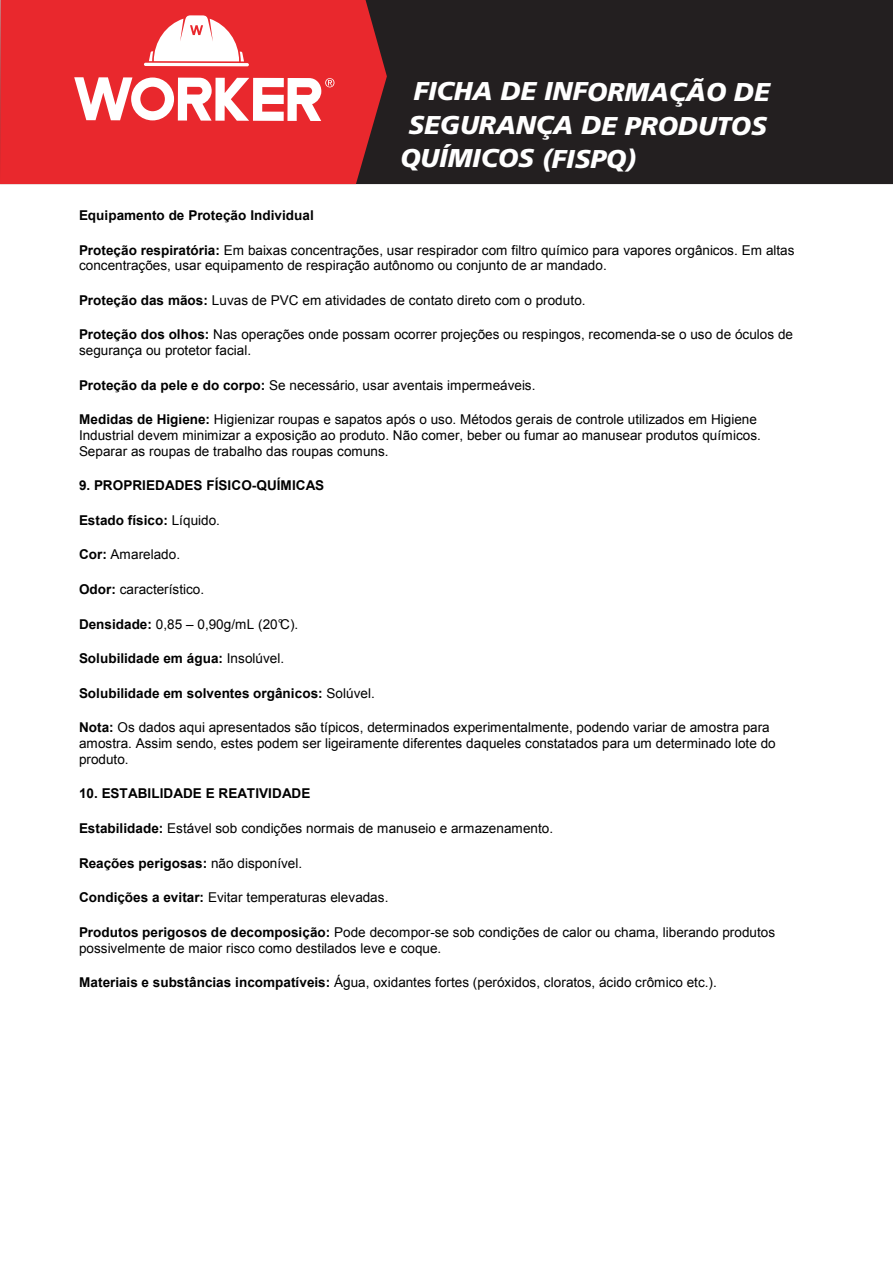
<style>
.page{position:relative;width:893px;height:1263px;background:#fff}
.page>*{position:absolute;margin:0;border:0;box-sizing:border-box;transform-origin:0 0}
.t1{font:italic 900 25.8px "Frutiger";color:#fff}
.t2{font:13.5px/15.8px "Arial";color:#000}
.t3{font:700 13.5px "Arial";color:#000}
.s1{font-weight:700}
.s2{font-weight:400}
</style>
<div class="page">
<div style="left:387px;top:0;width:505px;height:184px;background:#231f20"></div>
<div style="left:0;top:0;width:387px;height:184px;background:#e9282d"></div>
<svg style="left:149px;top:15px;width:95px;height:46px"></svg>
<hr style="left:144px;top:63px;width:105px;height:3px;background:#fff;border-radius:2px">
<svg style="left:74px;top:77px;width:260px;height:44px"></svg>
<h1 class="t1" style="left:413px;top:76px;width:357px">FICHA DE INFORMAÇÃO DE</h1>
<h1 class="t1" style="left:408px;top:110px;width:360px">SEGURANÇA DE PRODUTOS</h1>
<h1 class="t1" style="left:400px;top:143px;width:237px">QUÍMICOS (FISPQ)</h1>
<p class="t3" style="left:79px;top:206px;width:236px">Equipamento de Proteção Individual</p>
<p class="t2" style="left:79px;top:242px;width:717px"><span class="s1">Proteção respiratória:</span> Em baixas concentrações, usar respirador com filtro químico para vapores orgânicos. Em altas concentrações, usar equipamento de respiração autônomo ou conjunto de ar mandado.</p>
<p class="t2" style="left:79px;top:292px;width:508px"><span class="s1">Proteção das mãos:</span> Luvas de PVC em atividades de contato direto com o produto.</p>
<p class="t2" style="left:79px;top:327px;width:715px"><span class="s1">Proteção dos olhos:</span> Nas operações onde possam ocorrer projeções ou respingos, recomenda-se o uso de óculos de segurança ou protetor facial.</p>
<p class="t2" style="left:79px;top:377px;width:458px"><span class="s1">Proteção da pele e do corpo:</span> Se necessário, usar aventais impermeáveis.</p>
<p class="t2" style="left:79px;top:412px;width:683px"><span class="s1">Medidas de Higiene:</span> Higienizar roupas e sapatos após o uso. Métodos gerais de controle utilizados em Higiene<br>Industrial devem minimizar a exposição ao produto. Não comer, beber ou fumar ao manusear produtos químicos.<br>Separar as roupas de trabalho das roupas comuns.</p>
<p class="t3" style="left:79px;top:476px;width:247px">9. PROPRIEDADES FÍSICO-QUÍMICAS</p>
<p class="t3" style="left:79px;top:511px;width:142px">Estado físico: <span class="s2">Líquido.</span></p>
<p class="t2" style="left:79px;top:547px;width:103px"><span class="s1">Cor:</span> Amarelado.</p>
<p class="t2" style="left:79px;top:581px;width:127px"><span class="s1">Odor:</span> característico.</p>
<p class="t2" style="left:79px;top:616px;width:221px"><span class="s1">Densidade:</span> 0,85 – 0,90g/mL (20°C).</p>
<p class="t3" style="left:79px;top:649px;width:207px">Solubilidade em água: <span class="s2">Insolúvel.</span></p>
<p class="t3" style="left:79px;top:684px;width:297px">Solubilidade em solventes orgânicos: <span class="s2">Solúvel.</span></p>
<p class="t2" style="left:79px;top:720px;width:698px"><span class="s1">Nota:</span> Os dados aqui apresentados são típicos, determinados experimentalmente, podendo variar de amostra para amostra. Assim sendo, estes podem ser ligeiramente diferentes daqueles constatados para um determinado lote do produto.</p>
<p class="t3" style="left:79px;top:785px;width:233px">10. ESTABILIDADE E REATIVIDADE</p>
<p class="t2" style="left:79px;top:821px;width:475px"><span class="s1">Estabilidade:</span> Estável sob condições normais de manuseio e armazenamento.</p>
<p class="t3" style="left:79px;top:854px;width:225px">Reações perigosas: <span class="s2">não disponível.</span></p>
<p class="t2" style="left:79px;top:890px;width:311px"><span class="s1">Condições a evitar:</span> Evitar temperaturas elevadas.</p>
<p class="t2" style="left:79px;top:924px;width:697px"><span class="s1">Produtos perigosos de decomposição:</span> Pode decompor-se sob condições de calor ou chama, liberando produtos possivelmente de maior risco como destilados leve e coque.</p>
<p class="t2" style="left:79px;top:975px;width:639px"><span class="s1">Materiais e substâncias incompatíveis:</span> Água, oxidantes fortes (peróxidos, cloratos, ácido crômico etc.).</p>
</div>
